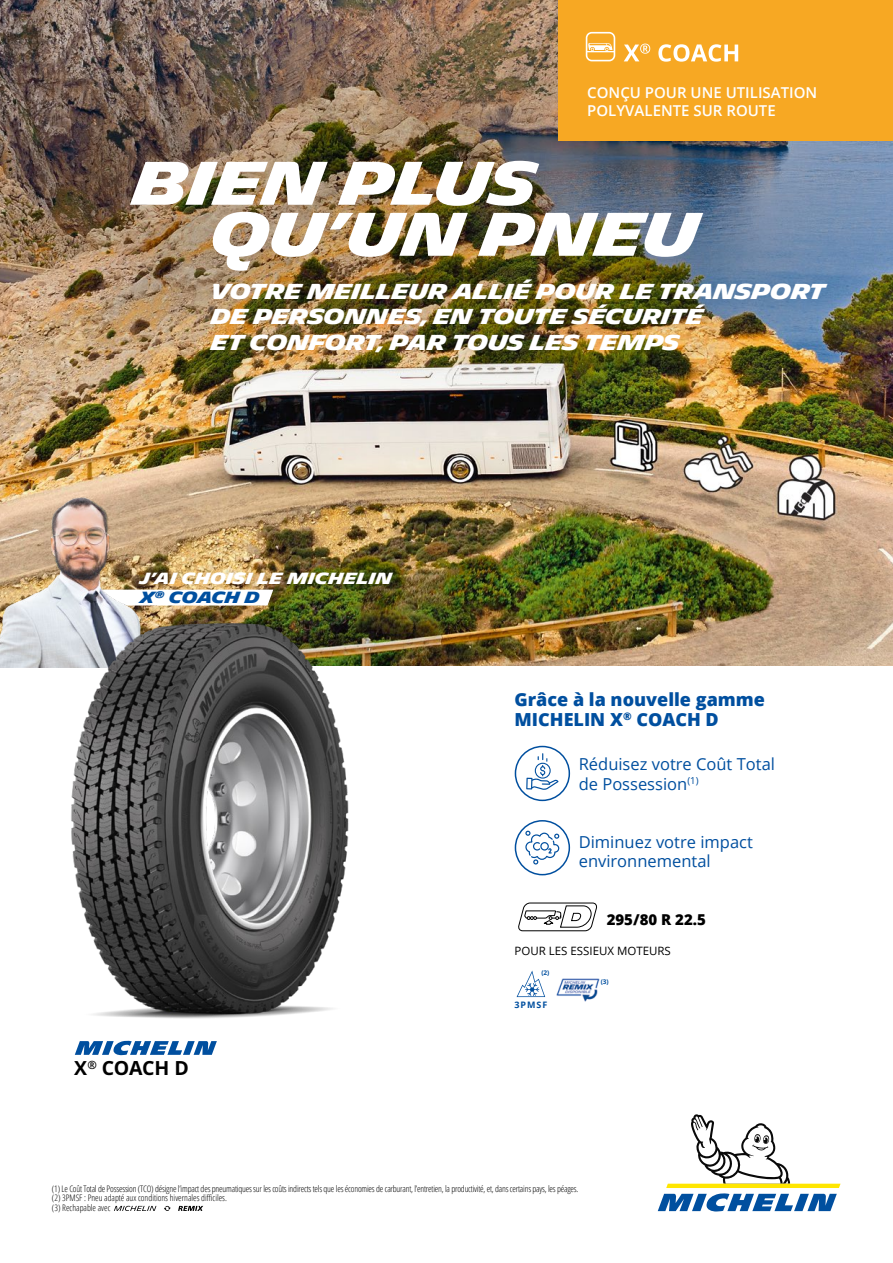
<style>
.page{position:relative;width:893px;height:1263px;background:#fff}
.page>*{position:absolute;margin:0;border:0;box-sizing:border-box;transform-origin:0 0}
.t1{font:700 59.55px/51px "Michelin";letter-spacing:-.02em;color:#fff}
.t2{font:700 21px/25.2px "Michelin";letter-spacing:-.02em;color:#fff}
.t3{font:700 19.5px "Noto Sans";letter-spacing:-.02em;color:#000}
.t4{font:800 18px/19.5px "Open Sans";color:#004f9f}
.t5{font:16.5px/19.5px "Open Sans";color:#004f9f}
.t6{font:700 15.75px/18.9px "Michelin";color:#fff}
.t7{font:600 15px/18px "Open Sans";color:#fff}
.t8{font:800 15px "Open Sans";color:#000}
.t9{font:11.55px "Open Sans";color:#000}
.t10{font:300 condensed 9px/9.8px "Open Sans";letter-spacing:-.02em;color:#000}
.t11{font:700 9px "Open Sans";letter-spacing:.105em;color:#004f9f}
.t12{font:700 6.45px "Open Sans";color:#004f9f}
.s1{color:#004f9f}
</style>
<div class="page">
<img style="left:0;top:0;width:893px;height:665px">
<div style="left:559px;top:0;width:334px;height:140px;background:#f7a823"></div>
<svg style="left:526px;top:753px;width:33px;height:37px"></svg>
<div style="left:515px;top:746px;width:55px;height:55px;border:2px solid #004f9f;border-radius:50%"></div>
<svg style="left:525px;top:831px;width:34px;height:33px"></svg>
<div style="left:515px;top:820px;width:55px;height:55px;border:2px solid #004f9f;border-radius:50%"></div>
<svg style="left:658px;top:1114px;width:182px;height:97px"></svg>
<svg style="left:149px;top:590px;width:124px;height:15px"></svg>
<img style="left:0;top:483px;width:149px;height:185px">
<svg style="left:518px;top:902px;width:79px;height:29px"></svg>
<svg style="left:517px;top:970px;width:28px;height:27px"></svg>
<svg style="left:114px;top:1206px;width:42px;height:5px"></svg>
<svg style="left:164px;top:1206px;width:7px;height:5px"></svg>
<svg style="left:178px;top:1206px;width:25px;height:5px"></svg>
<svg style="left:624px;top:44px;width:26px;height:17px"></svg>
<svg style="left:658px;top:44px;width:80px;height:18px"></svg>
<svg style="left:586px;top:32px;width:29px;height:29px"></svg>
<svg style="left:75px;top:1040px;width:142px;height:15px"></svg>
<img style="left:4px;top:618px;width:422px;height:401px">
<img style="left:556px;top:978px;width:44px;height:24px">
<h3 class="t7" style="left:587px;top:83px;width:232px">CONÇU POUR UNE UTILISATION<br>POLYVALENTE SUR ROUTE</h3>
<h1 class="t1" style="left:211px;top:159px;width:489px;text-indent:-79px">BIEN PLUS<br>QU’UN PNEU</h1>
<h2 class="t2" style="left:211px;top:279px;width:616px">VOTRE MEILLEUR ALLIÉ POUR LE TRANSPORT<br>DE PERSONNES, EN TOUTE SÉCURITÉ<br>ET CONFORT, PAR TOUS LES TEMPS</h2>
<h3 class="t6" style="left:140px;top:569px;width:254px">J’AI CHOISI LE MICHELIN<br><span class="s1">X</span><sup>®</sup> <span class="s1">COACH D</span></h3>
<h3 class="t3" style="left:74px;top:1054px;width:116px">X<sup>®</sup> COACH D</h3>
<h3 class="t4" style="left:514px;top:689px;width:252px">Grâce à la nouvelle gamme<br>MICHELIN X<sup>®</sup> COACH D</h3>
<h3 class="t5" style="left:579px;top:754px;width:198px">Réduisez votre Coût Total de Possession<sup>(1)</sup></h3>
<h3 class="t5" style="left:579px;top:831px;width:176px">Diminuez votre impact environnemental</h3>
<h3 class="t8" style="left:607px;top:908px;width:101px">295/80 R 22.5</h3>
<p class="t9" style="left:514px;top:942px;width:158px">POUR LES ESSIEUX MOTEURS</p>
<p class="t12" style="left:541px;top:968px;width:9px">(2)</p>
<p class="t11" style="left:514px;top:998px;width:34px">3PMSF</p>
<p class="t12" style="left:601px;top:977px;width:9px">(3)</p>
<p class="t10" style="left:52px;top:1183px;width:528px">(1) Le Coût Total de Possession (TCO) désigne l’impact des pneumatiques sur les coûts indirects tels que les économies de carburant, l’entretien, la productivité, et, dans certains pays, les péages. (2) 3PMSF : Pneu adapté aux conditions hivernales difficiles.<br>(3) Rechapable avec</p>
</div>
